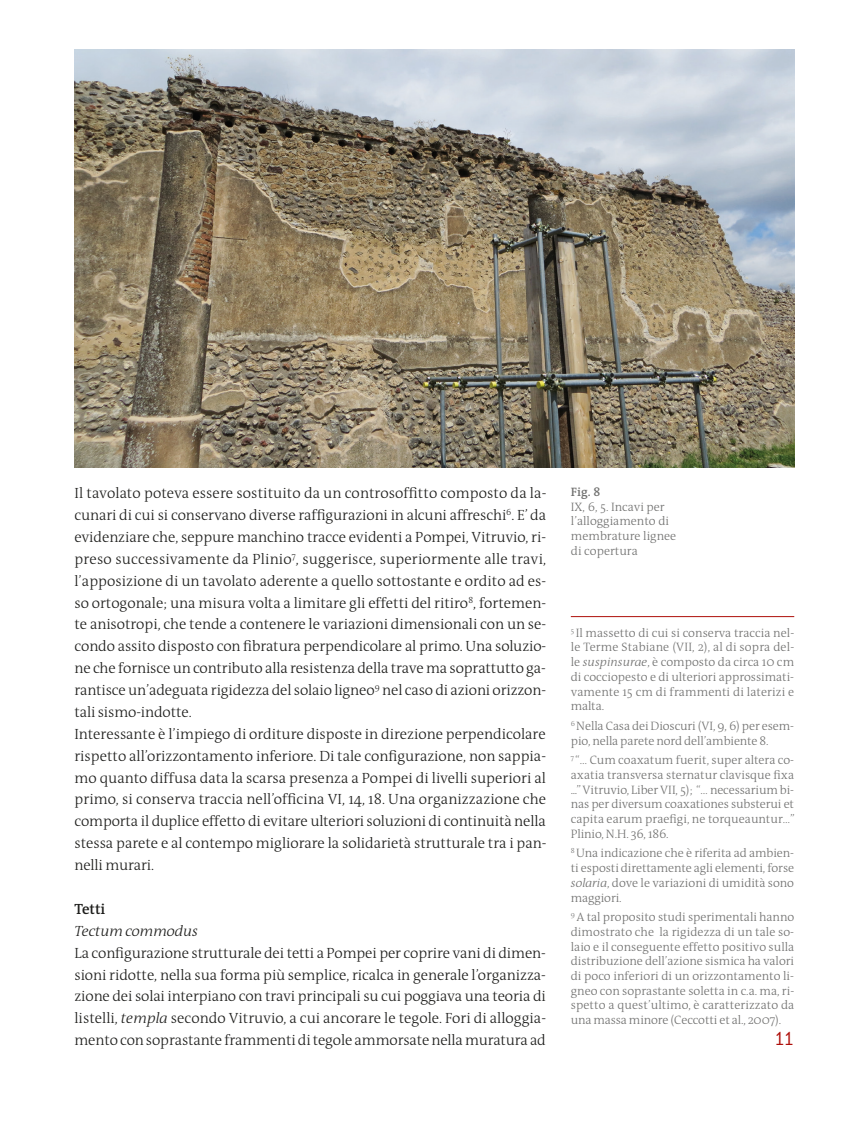
<style>
.page{position:relative;width:844px;height:1141px;background:#fff}
.page>*{position:absolute;margin:0;border:0;box-sizing:border-box;transform-origin:0 0}
.t1{font:300 21px "Conduit ITC";color:#ae0f0a}
.t2{font:300 14.88px/21.9px "The Antiqua B3";letter-spacing:-.005em;color:#1d1d1b}
.t3{font:italic 300 14.88px "The Antiqua B3 i";letter-spacing:-.01em;color:#1d1d1b}
.t4{font:600 14.88px "The Antiqua B6";letter-spacing:-.01em;color:#1d1d1b}
.t5{font:300 12.25px/14.7px "The Antiqua B3";color:#70706f;text-align:justify}
.t6{font:600 12.25px "The Antiqua B6";color:#70706f}
.s1{font-family:"The Antiqua B3 i";font-style:italic}
</style>
<div class="page">
<img style="left:74px;top:50px;width:720px;height:418px">
<hr style="left:570px;top:616px;width:224px;height:1px;background:#ae0f0a">
<p class="t2" style="left:74px;top:483px;width:473px">Il tavolato poteva essere sostituito da un controsoffitto composto da la&shy;cunari di cui si conservano diverse raffigurazioni in alcuni affreschi<sup>6</sup>. E’ da evidenziare che, seppure manchino tracce evidenti a Pompei, Vitruvio, ri&shy;preso successivamente da Plinio<sup>7</sup>, suggerisce, superiormente alle travi, l’apposizione di un tavolato aderente a quello sottostante e ordito ad es&shy;so ortogonale; una misura volta a limitare gli effetti del ritiro<sup>8</sup>, fortemen&shy;te anisotropi, che tende a contenere le variazioni dimensionali con un se&shy;condo assito disposto con fibratura perpendicolare al primo. Una soluzio&shy;ne che fornisce un contributo alla resistenza della trave ma soprattutto ga&shy;rantisce un’adeguata rigidezza del solaio ligneo<sup>9</sup> nel caso di azioni orizzon&shy;tali sismo-indotte.<br>Interessante è l’impiego di orditure disposte in direzione perpendicolare rispetto all’orizzontamento inferiore. Di tale configurazione, non sappia&shy;mo quanto diffusa data la scarsa presenza a Pompei di livelli superiori al primo, si conserva traccia nell’officina VI, 14, 18. Una organizzazione che comporta il duplice effetto di evitare ulteriori soluzioni di continuità nella stessa parete e al contempo migliorare la solidarietà strutturale tra i pan&shy;nelli murari.</p>
<p class="t4" style="left:74px;top:901px;width:32px">Tetti</p>
<p class="t3" style="left:74px;top:923px;width:125px">Tectum commodus</p>
<p class="t2" style="left:74px;top:942px;width:473px;text-align:justify">La configurazione strutturale dei tetti a Pompei per coprire vani di dimen&shy;sioni ridotte, nella sua forma più semplice, ricalca in generale l’organizza&shy;zione dei solai interpiano con travi principali su cui poggiava una teoria di listelli, <span class="s1">templa</span> secondo Vitruvio, a cui ancorare le tegole. Fori di alloggia&shy;mento con soprastante frammenti di tegole ammorsate nella muratura ad</p>
<p class="t6" style="left:570px;top:485px;width:31px">Fig. 8</p>
<p class="t5" style="left:570px;top:500px;width:107px;text-align:left">IX, 6, 5. Incavi per l’alloggiamento di membrature lignee di copertura</p>
<p class="t5" style="left:570px;top:626px;width:225px"><sup>5</sup> Il massetto di cui si conserva traccia nel&shy;le Terme Stabiane (VII, 2), al di sopra del&shy;le <span class="s1">suspinsurae</span>, è composto da circa 10 cm di cocciopesto e di ulteriori approssimati&shy;vamente 15 cm di frammenti di laterizi e malta.</p>
<p class="t5" style="left:570px;top:719px;width:225px"><sup>6</sup> Nella Casa dei Dioscuri (VI, 9, 6) per esem&shy;pio, nella parete nord dell’ambiente 8.</p>
<p class="t5" style="left:570px;top:753px;width:225px"><sup>7</sup> “… Cum coaxatum fuerit, super altera co&shy;axatia transversa sternatur clavisque fixa ...” Vitruvio, Liber VII, 5); “… necessarium bi&shy;nas per diversum coaxationes substerui et capita earum praefigi, ne torqueauntur…” Plinio, N.H. 36, 186.</p>
<p class="t5" style="left:570px;top:846px;width:225px"><sup>8</sup> Una indicazione che è riferita ad ambien&shy;ti esposti direttamente agli elementi, forse <span class="s1">solaria</span>, dove le variazioni di umidità sono maggiori.</p>
<p class="t5" style="left:570px;top:910px;width:225px"><sup>9</sup> A tal proposito studi sperimentali hanno dimostrato che la rigidezza di un tale so&shy;laio e il conseguente effetto positivo sulla distribuzione dell’azione sismica ha valori di poco inferiori di un orizzontamento li&shy;gneo con soprastante soletta in c.a. ma, ri&shy;spetto a quest’ultimo, è caratterizzato da una massa minore (Ceccotti et al., 2007).</p>
<h1 class="t1" style="left:774px;top:1027px;width:22px">11</h1>
</div>
